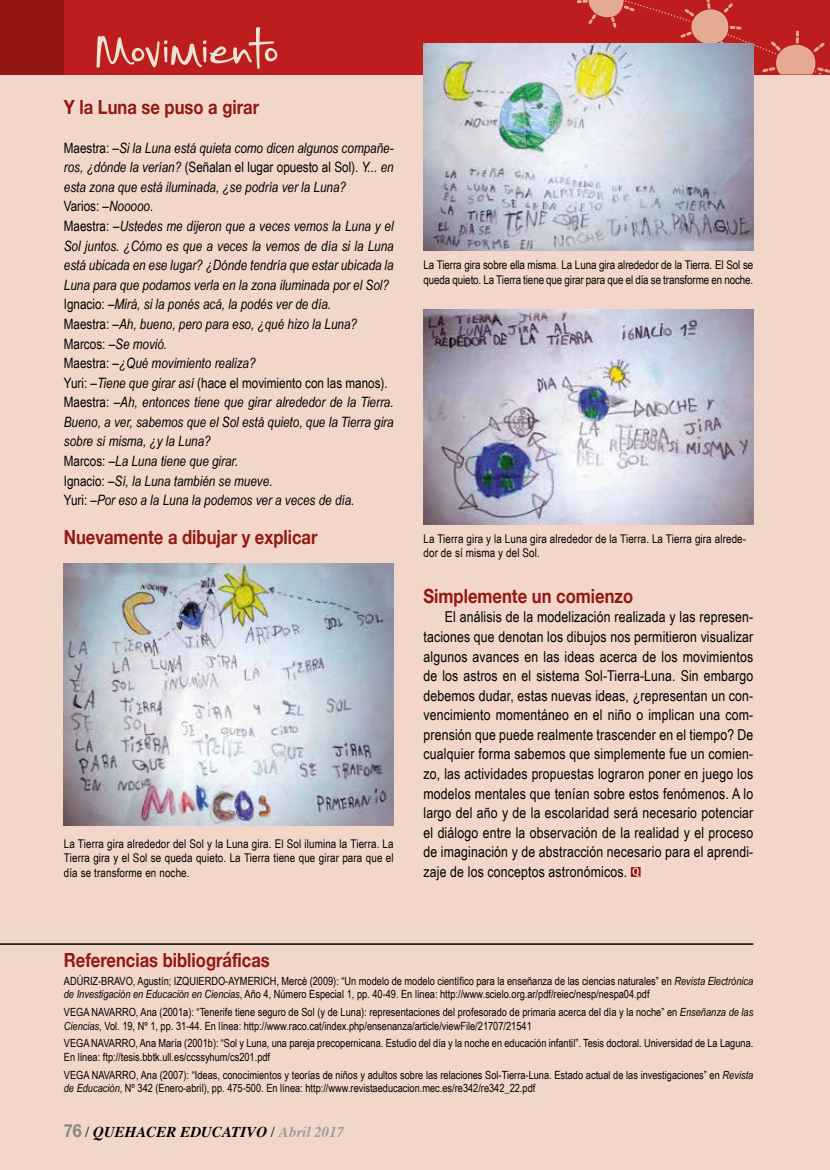
<style>
.page{position:relative;width:830px;height:1170px;background:#fff}
.page>*{position:absolute;margin:0;border:0;box-sizing:border-box;transform-origin:0 0}
.t1{font:81px "Small Town Skyline";color:#eae2d2}
.t2{font:700 19.5px "Helvetica Neue";color:#931813;scale:.85 1}
.t3{font:15px/19.5px "Arial Narrow";letter-spacing:.01em;color:#000;text-align:justify}
.t4{font:italic 700 15px "Times";color:#000}
.t5{font:italic 14.25px/19.5px "Arial Narrow";color:#000}
.t6{font:12px/14.4px "Arial Narrow";letter-spacing:-.01em;color:#000;text-align:justify}
.t7{font:12px/14.4px "Arial Narrow";letter-spacing:.01em;color:#000}
.t8{font:11.25px/13.5px "Arial Narrow";color:#000}
.s1{font-style:normal}
.s2{font-style:italic}
.s3{font-family:"Helvetica Neue";font-style:normal;font-size:18px;color:#878787}
.s4{font-weight:400;font-style:normal}
.s5{color:#9d9d9c}
</style>
<div class="page">
<div style="left:0;top:0;width:829px;height:1169px;background:#f2d6ca"></div>
<svg style="left:630px;top:867px;width:10px;height:9px"></svg>
<img style="left:64px;top:563px;width:329px;height:262px">
<hr style="left:0;top:943px;width:753px;height:1px;background:#000">
<div style="left:0;top:0;width:829px;height:74px;background:#bd1d1d"></div>
<div style="left:0;top:0;width:64px;height:74px;background:#931813"></div>
<svg style="left:576px;top:0;width:253px;height:76px"></svg>
<img style="left:423px;top:43px;width:330px;height:207px">
<img style="left:423px;top:309px;width:330px;height:215px">
<h1 class="t1" style="left:95px;top:12px;width:184px">Movimiento</h1>
<h2 class="t2" style="left:64px;top:91px;width:231px">Y la Luna se puso a girar</h2>
<p class="t5" style="left:64px;top:138px;width:331px"><span class="s1">Maestra: –</span>Si la Luna está quieta como dicen algunos compañe&shy;ros, ¿dónde la verían? <span class="s1">(Señalan el lugar opuesto al Sol).</span> Y... en esta zona que está iluminada, ¿se podría ver la Luna?<br><span class="s1">Varios: –</span>Nooooo.<br><span class="s1">Maestra: –</span>Ustedes me dijeron que a veces vemos la Luna y el Sol juntos. ¿Cómo es que a veces la vemos de día si la Luna está ubicada en ese lugar? ¿Dónde tendría que estar ubicada la Luna para que podamos verla en la zona iluminada por el Sol?<br><span class="s1">Ignacio: –</span>Mirá, si la ponés acá, la podés ver de día.<br><span class="s1">Maestra: –</span>Ah, bueno, pero para eso, ¿qué hizo la Luna?<br><span class="s1">Marcos: –</span>Se movió.<br><span class="s1">Maestra: –</span>¿Qué movimiento realiza?<br><span class="s1">Yuri: –</span>Tiene que girar así <span class="s1">(hace el movimiento con las manos).<br>Maestra: –</span>Ah, entonces tiene que girar alrededor de la Tierra.<br>Bueno, a ver, sabemos que el Sol está quieto, que la Tierra gira sobre sí misma, ¿y la Luna?<br><span class="s1">Marcos: –</span>La Luna tiene que girar.<br><span class="s1">Ignacio: –</span>Sí, la Luna también se mueve.<br><span class="s1">Yuri: –</span>Por eso a la Luna la podemos ver a veces de día.</p>
<h2 class="t2" style="left:64px;top:522px;width:300px">Nuevamente a dibujar y explicar</h2>
<p class="t6" style="left:64px;top:836px;width:331px">La Tierra gira alrededor del Sol y la Luna gira. El Sol ilumina la Tierra. La Tierra gira y el Sol se queda quieto. La Tierra tiene que girar para que el día se transforme en noche.</p>
<p class="t6" style="left:423px;top:257px;width:331px">La Tierra gira sobre ella misma. La Luna gira alrededor de la Tierra. El Sol se queda quieto. La Tierra tiene que girar para que el día se transforme en noche.</p>
<p class="t7" style="left:423px;top:531px;width:324px">La Tierra gira y la Luna gira alrededor de la Tierra. La Tierra gira alrede&shy;dor de sí misma y del Sol.</p>
<h2 class="t2" style="left:423px;top:580px;width:248px">Simplemente un comienzo</h2>
<p class="t3" style="left:423px;top:606px;width:331px;text-indent:21px">El análisis de la modelización realizada y las represen&shy;taciones que denotan los dibujos nos permitieron visualizar algunos avances en las ideas acerca de los movimientos de los astros en el sistema Sol-Tierra-Luna. Sin embargo debemos dudar, estas nuevas ideas, ¿representan un con&shy;vencimiento momentáneo en el niño o implican una com&shy;prensión que puede realmente trascender en el tiempo? De cualquier forma sabemos que simplemente fue un comien&shy;zo, las actividades propuestas lograron poner en juego los modelos mentales que tenían sobre estos fenómenos. A lo largo del año y de la escolaridad será necesario potenciar el diálogo entre la observación de la realidad y el proceso de imaginación y de abstracción necesario para el aprendi&shy;zaje de los conceptos astronómicos.</p>
<h2 class="t2" style="left:64px;top:944px;width:244px">Referencias bibliográficas</h2>
<p class="t8" style="left:64px;top:973px;width:690px">ADÚRIZ-BRAVO, Agustín; IZQUIERDO-AYMERICH, Mercè (2009): “Un modelo de modelo científico para la enseñanza de las ciencias naturales” en <span class="s2">Revista Electrónica de Investigación en Educación en Ciencias</span>, Año 4, Número Especial 1, pp. 40-49. En línea: http://www.scielo.org.ar/pdf/reiec/nesp/nespa04.pdf</p>
<p class="t8" style="left:64px;top:1004px;width:690px">VEGA NAVARRO, Ana (2001a): “Tenerife tiene seguro de Sol (y de Luna): representaciones del profesorado de primaria acerca del día y la noche” en <span class="s2">Enseñanza de las<br>Ciencias</span>, Vol. 19, Nº 1, pp. 31-44. En línea: http://www.raco.cat/index.php/ensenanza/article/viewFile/21707/21541</p>
<p class="t8" style="left:64px;top:1036px;width:690px">VEGA NAVARRO, Ana María (2001b): “Sol y Luna, una pareja precopernicana. Estudio del día y la noche en educación infantil”. Tesis doctoral. Universidad de La Laguna.<br>En línea: ftp://tesis.bbtk.ull.es/ccssyhum/cs201.pdf</p>
<p class="t8" style="left:64px;top:1067px;width:690px">VEGA NAVARRO, Ana (2007): “Ideas, conocimientos y teorías de niños y adultos sobre las relaciones Sol-Tierra-Luna. Estado actual de las investigaciones” en <span class="s2">Revista de Educación</span>, Nº 342 (Enero-abril), pp. 475-500. En línea: http://www.revistaeducacion.mec.es/re342/re342_22.pdf</p>
<h3 class="t4" style="left:64px;top:1117px;width:282px"><span class="s3">76</span> <span class="s4">/</span> QUEHACER EDUCATIVO <span class="s4">/</span> <span class="s5">Abril 2017</span></h3>
</div>
